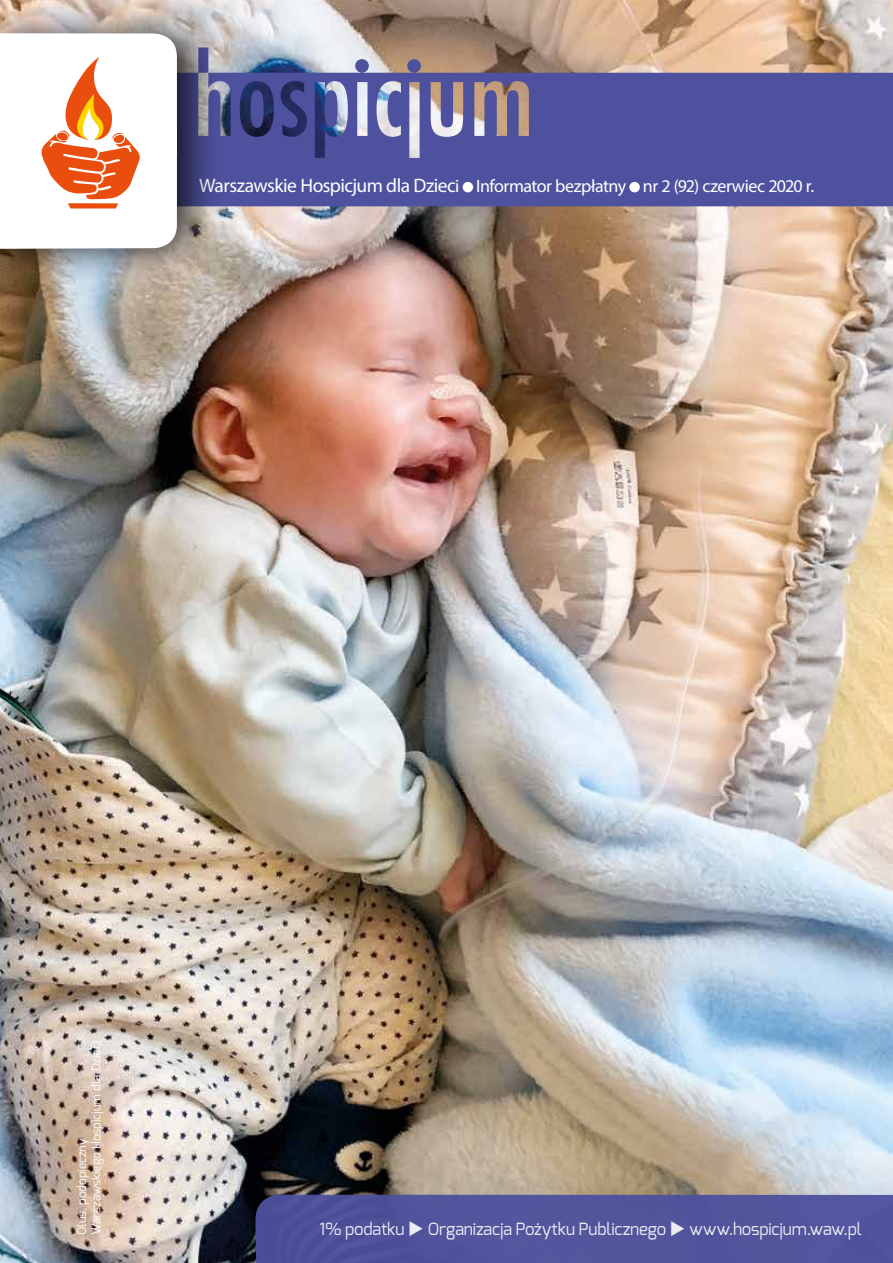
<style>
.page{position:relative;width:893px;height:1263px;background:#fff}
.page>*{position:absolute;margin:0;border:0;box-sizing:border-box;transform-origin:0 0}
.t1{font:18px "Myriad Pro";letter-spacing:-.03em;color:#fff}
.t2{font:16.8px "Exo";letter-spacing:-.01em;color:#fff}
.t3{font:12px/14.4px "Exo";color:#fff}
.s1{font-size:19.5px}
</style>
<div class="page">
<img style="left:0;top:0;width:893px;height:1263px">
<div style="left:255px;top:1195px;width:638px;height:68px;background:#52549c"></div>
<svg style="left:223px;top:47px;width:670px;height:159px;background:#66649c"></svg>
<div style="left:463px;top:182px;width:10px;height:10px;background:#fff;border-radius:50%"></div>
<div style="left:629px;top:182px;width:11px;height:10px;background:#fff;border-radius:50%"></div>
<div style="left:0;top:1px;width:223px;height:283px;background:#000;opacity:.75"></div>
<svg style="left:0;top:33px;width:177px;height:216px"></svg>
<p class="t1" style="left:199px;top:175px;width:617px"><span class="s1">Warszawskie Hospicjum dla Dziec</span>i Informator bezpłatny nr 2 (92) czerwiec 2020 r.</p>
<p class="t3" style="left:75px;top:1235px;width:195px;rotate:-90deg">Oluś, podopieczny<br>Warszawskiego Hospicjum dla Dzieci</p>
<p class="t2" style="left:320px;top:1218px;width:543px">1% podatku ◆ Organizacja Pożytku Publicznego ◆ www.hospicjum.waw.pl</p>
</div>
